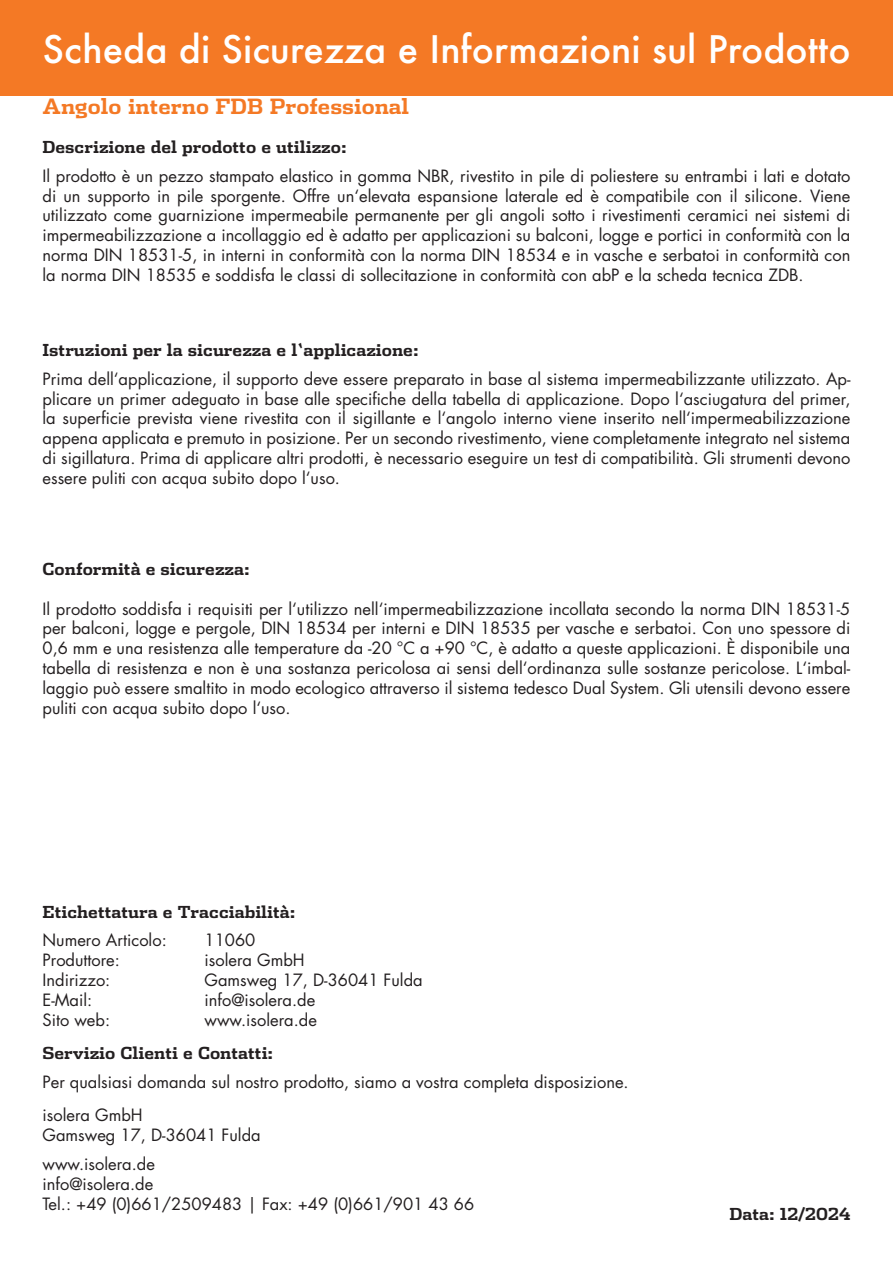
<style>
.page{position:relative;width:893px;height:1263px;background:#fff}
.page>*{position:absolute;margin:0;border:0;box-sizing:border-box;transform-origin:0 0}
.t1{font:500 36.9px "Futura";color:#fff}
.t2{font:700 21px "Dispatch";color:#f47925}
.t3{font:16.5px/19.8px "Futura Std";color:#231f20;text-align:justify}
.t4{font:700 16.5px "Dispatch";color:#231f20}
</style>
<div class="page">
<div style="left:0;top:0;width:893px;height:96px;background:#f47925"></div>
<h1 class="t1" style="left:43px;top:24px;width:809px">Scheda di Sicurezza e Informazioni sul Prodotto</h1>
<p class="t2" style="left:43px;top:92px;width:368px">Angolo interno FDB Professional</p>
<p class="t4" style="left:43px;top:135px;width:306px">Descrizione del prodotto e utilizzo:</p>
<p class="t3" style="left:43px;top:166px;width:809px">Il prodotto è un pezzo stampato elastico in gomma NBR, rivestito in pile di poliestere su entrambi i lati e dotato di un supporto in pile sporgente. Offre un‘elevata espansione laterale ed è compatibile con il silicone. Viene utilizzato come guarnizione impermeabile permanente per gli angoli sotto i rivestimenti ceramici nei sistemi di impermeabilizzazione a incollaggio ed è adatto per applicazioni su balconi, logge e portici in conformità con la norma DIN 18531-5, in interni in conformità con la norma DIN 18534 e in vasche e serbatoi in conformità con la norma DIN 18535 e soddisfa le classi di sollecitazione in conformità con abP e la scheda tecnica ZDB.</p>
<p class="t4" style="left:43px;top:338px;width:378px">Istruzioni per la sicurezza e l‘applicazione:</p>
<p class="t3" style="left:43px;top:369px;width:809px">Prima dell‘applicazione, il supporto deve essere preparato in base al sistema impermeabilizzante utilizzato. Ap&shy;plicare un primer adeguato in base alle specifiche della tabella di applicazione. Dopo l‘asciugatura del primer, la superficie prevista viene rivestita con il sigillante e l‘angolo interno viene inserito nell‘impermeabilizzazione appena applicata e premuto in posizione. Per un secondo rivestimento, viene completamente integrato nel sistema di sigillatura. Prima di applicare altri prodotti, è necessario eseguire un test di compatibilità. Gli strumenti devono essere puliti con acqua subito dopo l‘uso.</p>
<p class="t4" style="left:43px;top:557px;width:209px">Conformità e sicurezza:</p>
<p class="t3" style="left:43px;top:599px;width:809px">Il prodotto soddisfa i requisiti per l‘utilizzo nell‘impermeabilizzazione incollata secondo la norma DIN 18531-5 per balconi, logge e pergole, DIN 18534 per interni e DIN 18535 per vasche e serbatoi. Con uno spessore di 0,6 mm e una resistenza alle temperature da -20 °C a +90 °C, è adatto a queste applicazioni. È disponibile una tabella di resistenza e non è una sostanza pericolosa ai sensi dell‘ordinanza sulle sostanze pericolose. L‘imbal&shy;laggio può essere smaltito in modo ecologico attraverso il sistema tedesco Dual System. Gli utensili devono essere puliti con acqua subito dopo l‘uso.</p>
<p class="t4" style="left:43px;top:900px;width:255px">Etichettatura e Tracciabilità:</p>
<p class="t3" style="left:43px;top:931px;width:126px">Numero Articolo:</p>
<p class="t3" style="left:205px;top:931px;width:52px">11060</p>
<p class="t3" style="left:43px;top:950px;width:79px">Produttore:</p>
<p class="t3" style="left:205px;top:950px;width:102px">isolera GmbH</p>
<p class="t3" style="left:43px;top:970px;width:69px">Indirizzo:</p>
<p class="t3" style="left:205px;top:970px;width:220px">Gamsweg 17, D-36041 Fulda</p>
<p class="t3" style="left:43px;top:990px;width:51px">E-Mail:</p>
<p class="t3" style="left:205px;top:990px;width:112px">info@isolera.de</p>
<p class="t3" style="left:43px;top:1010px;width:69px">Sito web:</p>
<p class="t3" style="left:205px;top:1010px;width:114px">www.isolera.de</p>
<p class="t4" style="left:43px;top:1042px;width:232px">Servizio Clienti e Contatti:</p>
<p class="t3" style="left:43px;top:1065px;width:588px;line-height:33.5px">Per qualsiasi domanda sul nostro prodotto, siamo a vostra completa disposizione. isolera GmbH</p>
<p class="t3" style="left:43px;top:1121px;width:220px;line-height:28.8px">Gamsweg 17, D-36041 Fulda www.isolera.de</p>
<p class="t3" style="left:43px;top:1174px;width:433px">info@isolera.de<br>Tel.: +49 (0)661/2509483 | Fax: +49 (0)661/901 43 66</p>
<p class="t4" style="left:729px;top:1203px;width:122px">Data: 12/2024</p>
</div>
